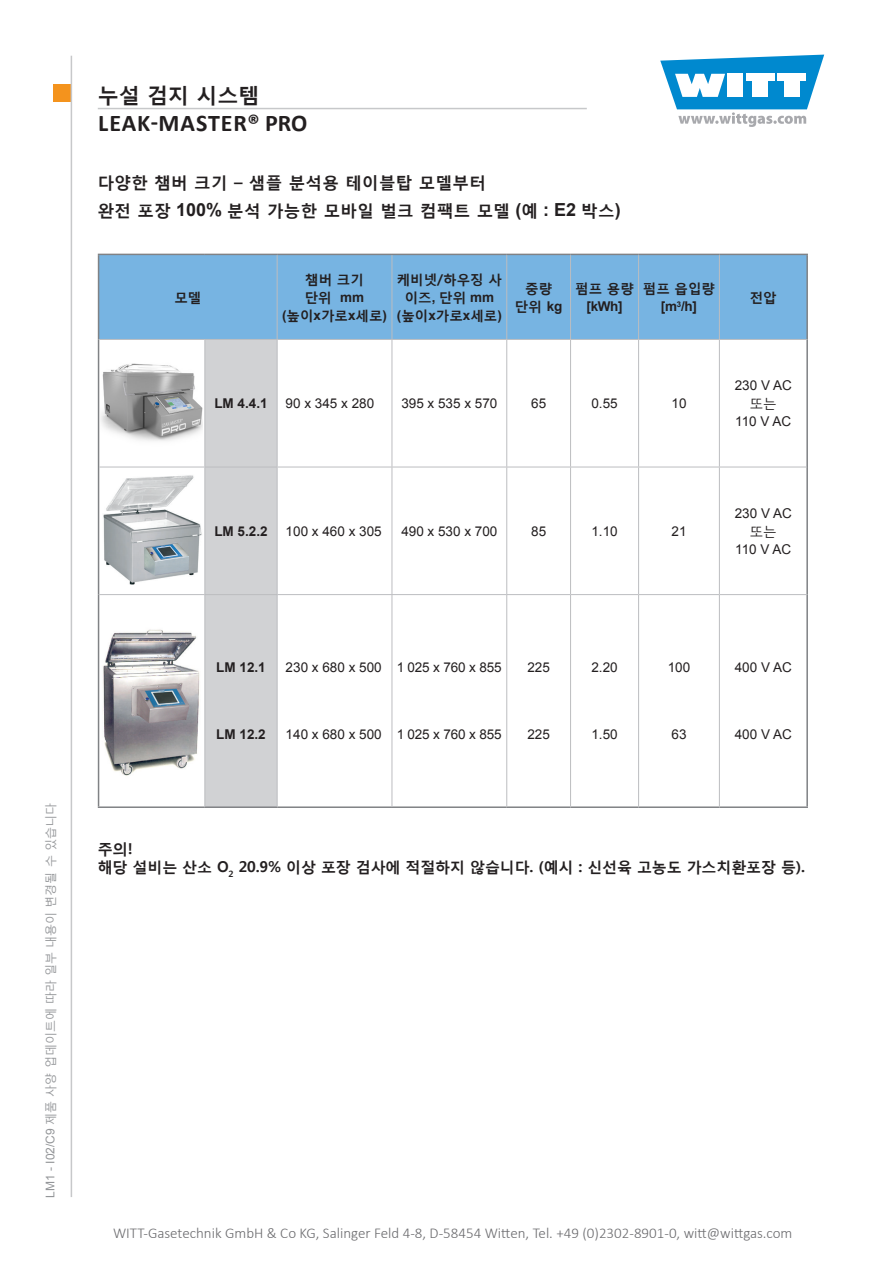
<style>
.page{position:relative;width:893px;height:1263px;background:#fff}
.page>*{position:absolute;margin:0;border:0;box-sizing:border-box;transform-origin:0 0}
.t1{font:700 24px "Calibri";letter-spacing:.04em;color:#231f20}
.t2{font:700 21px "Malgun Gothic";color:#231f20}
.Einleitungstext{font:700 16.5px "Malgun Gothic";letter-spacing:.02em;color:#231f20}
.t3{font:300 15px "Calibri";color:#6b6b6e}
.TD{font:700 15px/18px "Malgun Gothic";letter-spacing:-.01em;color:#231f20}
.Einleitungstext-2{font:13.5px/18px "Arial";color:#231f20;text-align:center}
.Einleitungstext-3{font:700 13.5px/18px "Malgun Gothic";color:#231f20;text-align:center}
.Einleitungstext-4{font:700 13.5px/18px "Arial";color:#231f20;text-align:center}
.t4{font:12px "Malgun Gothic";color:#939598}
.s1{font-family:"Arial";font-size:18px}
.s2{font-family:"Arial"}
.s3{font-family:"Malgun Gothic"}
</style>
<div class="page">
<div style="left:53px;top:85px;width:17px;height:17px;background:#f4931d"></div>
<svg style="left:660px;top:55px;width:164px;height:72px"></svg>
<hr style="left:71px;top:56px;width:1px;height:1141px;background:#c7c8ca">
<hr style="left:98px;top:108px;width:489px;height:1px;background:#c7c8ca">
<div style="left:99px;top:255px;width:707px;height:84px;background:#77b4e2"></div>
<svg style="left:99px;top:340px;width:707px;height:466px"></svg>
<div style="left:205px;top:340px;width:72px;height:466px;background:#d1d2d4"></div>
<hr style="left:98px;top:254px;width:107px;height:1px;background:#808285">
<hr style="left:98px;top:255px;width:1px;height:84px;background:#808285">
<hr style="left:205px;top:254px;width:72px;height:1px;background:#808285">
<hr style="left:277px;top:254px;width:115px;height:1px;background:#808285">
<hr style="left:392px;top:254px;width:115px;height:1px;background:#808285">
<hr style="left:507px;top:254px;width:64px;height:1px;background:#808285">
<hr style="left:571px;top:254px;width:68px;height:1px;background:#808285">
<hr style="left:639px;top:254px;width:80px;height:1px;background:#808285">
<hr style="left:719px;top:254px;width:89px;height:1px;background:#808285">
<hr style="left:806px;top:255px;width:2px;height:84px;background:#808285">
<hr style="left:98px;top:339px;width:1px;height:128px;background:#808285">
<hr style="left:806px;top:339px;width:2px;height:128px;background:#808285">
<hr style="left:98px;top:467px;width:1px;height:128px;background:#808285">
<hr style="left:806px;top:467px;width:2px;height:128px;background:#808285">
<hr style="left:98px;top:595px;width:1px;height:211px;background:#808285">
<hr style="left:806px;top:595px;width:2px;height:211px;background:#808285">
<hr style="left:98px;top:806px;width:107px;height:2px;background:#808285">
<hr style="left:205px;top:806px;width:72px;height:2px;background:#808285">
<hr style="left:277px;top:806px;width:115px;height:2px;background:#808285">
<hr style="left:392px;top:806px;width:115px;height:2px;background:#808285">
<hr style="left:507px;top:806px;width:64px;height:2px;background:#808285">
<hr style="left:571px;top:806px;width:68px;height:2px;background:#808285">
<hr style="left:639px;top:806px;width:80px;height:2px;background:#808285">
<hr style="left:719px;top:806px;width:89px;height:2px;background:#808285">
<hr style="left:277px;top:255px;width:1px;height:84px;background:#bcbdc0">
<hr style="left:392px;top:255px;width:1px;height:84px;background:#bcbdc0">
<hr style="left:506px;top:255px;width:1px;height:84px;background:#bcbdc0">
<hr style="left:570px;top:255px;width:1px;height:84px;background:#bcbdc0">
<hr style="left:638px;top:255px;width:1px;height:84px;background:#bcbdc0">
<hr style="left:719px;top:255px;width:1px;height:84px;background:#bcbdc0">
<hr style="left:99px;top:339px;width:106px;height:1px;background:#bcbdc0">
<hr style="left:205px;top:339px;width:72px;height:1px;background:#bcbdc0">
<hr style="left:204px;top:340px;width:1px;height:127px;background:#bcbdc0">
<hr style="left:277px;top:339px;width:115px;height:1px;background:#bcbdc0">
<hr style="left:277px;top:340px;width:1px;height:127px;background:#bcbdc0">
<hr style="left:392px;top:339px;width:115px;height:1px;background:#bcbdc0">
<hr style="left:392px;top:340px;width:1px;height:127px;background:#bcbdc0">
<hr style="left:507px;top:339px;width:64px;height:1px;background:#bcbdc0">
<hr style="left:506px;top:340px;width:1px;height:127px;background:#bcbdc0">
<hr style="left:571px;top:339px;width:68px;height:1px;background:#bcbdc0">
<hr style="left:570px;top:340px;width:1px;height:127px;background:#bcbdc0">
<hr style="left:639px;top:339px;width:80px;height:1px;background:#bcbdc0">
<hr style="left:638px;top:340px;width:1px;height:127px;background:#bcbdc0">
<hr style="left:719px;top:339px;width:87px;height:1px;background:#bcbdc0">
<hr style="left:719px;top:340px;width:1px;height:127px;background:#bcbdc0">
<hr style="left:99px;top:467px;width:106px;height:1px;background:#bcbdc0">
<hr style="left:205px;top:467px;width:72px;height:1px;background:#bcbdc0">
<hr style="left:204px;top:467px;width:1px;height:127px;background:#bcbdc0">
<hr style="left:277px;top:467px;width:115px;height:1px;background:#bcbdc0">
<hr style="left:277px;top:467px;width:1px;height:127px;background:#bcbdc0">
<hr style="left:392px;top:467px;width:115px;height:1px;background:#bcbdc0">
<hr style="left:392px;top:467px;width:1px;height:127px;background:#bcbdc0">
<hr style="left:507px;top:467px;width:64px;height:1px;background:#bcbdc0">
<hr style="left:506px;top:467px;width:1px;height:127px;background:#bcbdc0">
<hr style="left:571px;top:467px;width:68px;height:1px;background:#bcbdc0">
<hr style="left:570px;top:467px;width:1px;height:127px;background:#bcbdc0">
<hr style="left:639px;top:467px;width:80px;height:1px;background:#bcbdc0">
<hr style="left:638px;top:467px;width:1px;height:127px;background:#bcbdc0">
<hr style="left:719px;top:467px;width:87px;height:1px;background:#bcbdc0">
<hr style="left:719px;top:467px;width:1px;height:127px;background:#bcbdc0">
<hr style="left:99px;top:594px;width:106px;height:1px;background:#bcbdc0">
<hr style="left:205px;top:594px;width:72px;height:1px;background:#bcbdc0">
<hr style="left:204px;top:595px;width:1px;height:211px;background:#bcbdc0">
<hr style="left:277px;top:594px;width:115px;height:1px;background:#bcbdc0">
<hr style="left:277px;top:595px;width:1px;height:211px;background:#bcbdc0">
<hr style="left:392px;top:594px;width:115px;height:1px;background:#bcbdc0">
<hr style="left:392px;top:595px;width:1px;height:211px;background:#bcbdc0">
<hr style="left:507px;top:594px;width:64px;height:1px;background:#bcbdc0">
<hr style="left:506px;top:595px;width:1px;height:211px;background:#bcbdc0">
<hr style="left:571px;top:594px;width:68px;height:1px;background:#bcbdc0">
<hr style="left:570px;top:595px;width:1px;height:211px;background:#bcbdc0">
<hr style="left:639px;top:594px;width:80px;height:1px;background:#bcbdc0">
<hr style="left:638px;top:595px;width:1px;height:211px;background:#bcbdc0">
<hr style="left:719px;top:594px;width:87px;height:1px;background:#bcbdc0">
<hr style="left:719px;top:595px;width:1px;height:211px;background:#bcbdc0">
<img style="left:102px;top:470px;width:101px;height:120px">
<img style="left:101px;top:622px;width:102px;height:159px">
<img style="left:101px;top:362px;width:102px;height:87px">
<h2 class="t2" style="left:98px;top:82px;width:163px">누설 검지 시스템</h2>
<h1 class="t1" style="left:98px;top:107px;width:211px">LEAK-MASTER® PRO</h1>
<p class="Einleitungstext" style="left:98px;top:172px;width:389px">다양한 챔버 크기 – 샘플 분석용 테이블탑 모델부터</p>
<p class="Einleitungstext" style="left:98px;top:200px;width:525px">완전 포장 <span class="s1">100%</span> 분석 가능한 모바일 벌크 컴팩트 모델 <span class="s1">(</span>예 <span class="s1">: E2</span> 박스<span class="s1">)</span></p>
<p class="Einleitungstext-3" style="left:174px;top:288px;width:28px">모델</p>
<p class="Einleitungstext-3" style="left:282px;top:270px;width:107px">챔버 크기<br>단위 <span class="s2">mm (</span>높이<span class="s2">x</span>가로<span class="s2">x</span>세로<span class="s2">)</span></p>
<p class="Einleitungstext-3" style="left:397px;top:270px;width:107px">케비넷/하우징 사 이즈<span class="s2">,</span> 단위 <span class="s2">mm (</span>높이<span class="s2">x</span>가로<span class="s2">x</span>세로<span class="s2">)</span></p>
<p class="Einleitungstext-3" style="left:515px;top:279px;width:49px">중량 단위 <span class="s2">kg</span></p>
<p class="Einleitungstext-4" style="left:575px;top:280px;width:60px"><span class="s3">펌프 용량 </span>[kWh]</p>
<p class="Einleitungstext-3" style="left:643px;top:279px;width:74px">펌프 읍입량 <span class="s2">[m</span><sup>3</sup><span class="s2">/h]</span></p>
<p class="Einleitungstext-3" style="left:750px;top:288px;width:28px">전압</p>
<p class="Einleitungstext-4" style="left:214px;top:395px;width:55px">LM 4.4.1</p>
<p class="Einleitungstext-2" style="left:286px;top:395px;width:90px">90 x 345 x 280</p>
<p class="Einleitungstext-2" style="left:401px;top:395px;width:98px">395 x 535 x 570</p>
<p class="Einleitungstext-2" style="left:531px;top:395px;width:17px">65</p>
<p class="Einleitungstext-2" style="left:591px;top:395px;width:28px">0.55</p>
<p class="Einleitungstext-2" style="left:671px;top:395px;width:17px">10</p>
<p class="Einleitungstext-2" style="left:735px;top:377px;width:59px">230 V AC <span class="s3">또는<br></span>110 V AC</p>
<p class="Einleitungstext-4" style="left:214px;top:522px;width:55px">LM 5.2.2</p>
<p class="Einleitungstext-2" style="left:286px;top:522px;width:98px">100 x 460 x 305</p>
<p class="Einleitungstext-2" style="left:401px;top:522px;width:98px">490 x 530 x 700</p>
<p class="Einleitungstext-2" style="left:531px;top:522px;width:17px">85</p>
<p class="Einleitungstext-2" style="left:591px;top:522px;width:28px">1.10</p>
<p class="Einleitungstext-2" style="left:671px;top:522px;width:17px">21</p>
<p class="Einleitungstext-2" style="left:735px;top:504px;width:59px">230 V AC <span class="s3">또는<br></span>110 V AC</p>
<p class="t4" style="left:43px;top:1197px;width:396px;rotate:-90deg"><span class="s2">LM1 - I02/C9</span> 제품 사양 업데이트에 따라 일부 내용이 변경될 수 있습니다</p>
<p class="Einleitungstext-4" style="left:216px;top:659px;width:51px">LM 12.1</p>
<p class="Einleitungstext-2" style="left:286px;top:659px;width:98px">230 x 680 x 500</p>
<p class="Einleitungstext-2" style="left:397px;top:659px;width:106px">1 025 x 760 x 855</p>
<p class="Einleitungstext-4" style="left:216px;top:726px;width:51px">LM 12.2</p>
<p class="Einleitungstext-2" style="left:286px;top:726px;width:98px">140 x 680 x 500</p>
<p class="Einleitungstext-2" style="left:397px;top:726px;width:106px">1 025 x 760 x 855</p>
<p class="Einleitungstext-2" style="left:527px;top:659px;width:24px">225</p>
<p class="Einleitungstext-2" style="left:527px;top:726px;width:24px">225</p>
<p class="Einleitungstext-2" style="left:591px;top:659px;width:28px">2.20</p>
<p class="Einleitungstext-2" style="left:591px;top:726px;width:28px">1.50</p>
<p class="Einleitungstext-2" style="left:668px;top:659px;width:24px">100</p>
<p class="Einleitungstext-2" style="left:671px;top:726px;width:17px">63</p>
<p class="Einleitungstext-2" style="left:735px;top:659px;width:59px">400 V AC</p>
<p class="Einleitungstext-2" style="left:735px;top:726px;width:59px">400 V AC</p>
<p class="TD" style="left:98px;top:840px;width:709px">주의!<br>해당 설비는 산소 O<sub>2</sub> 20.9% 이상 포장 검사에 적절하지 않습니다. (예시 : 신선육 고농도 가스치환포장 등).</p>
<p class="t3" style="left:113px;top:1224px;width:681px">WITT-Gasetechnik GmbH &amp; Co KG, Salinger Feld 4-8, D-58454 Witten, Tel. +49 (0)2302-8901-0, witt@wittgas.com</p>
</div>
